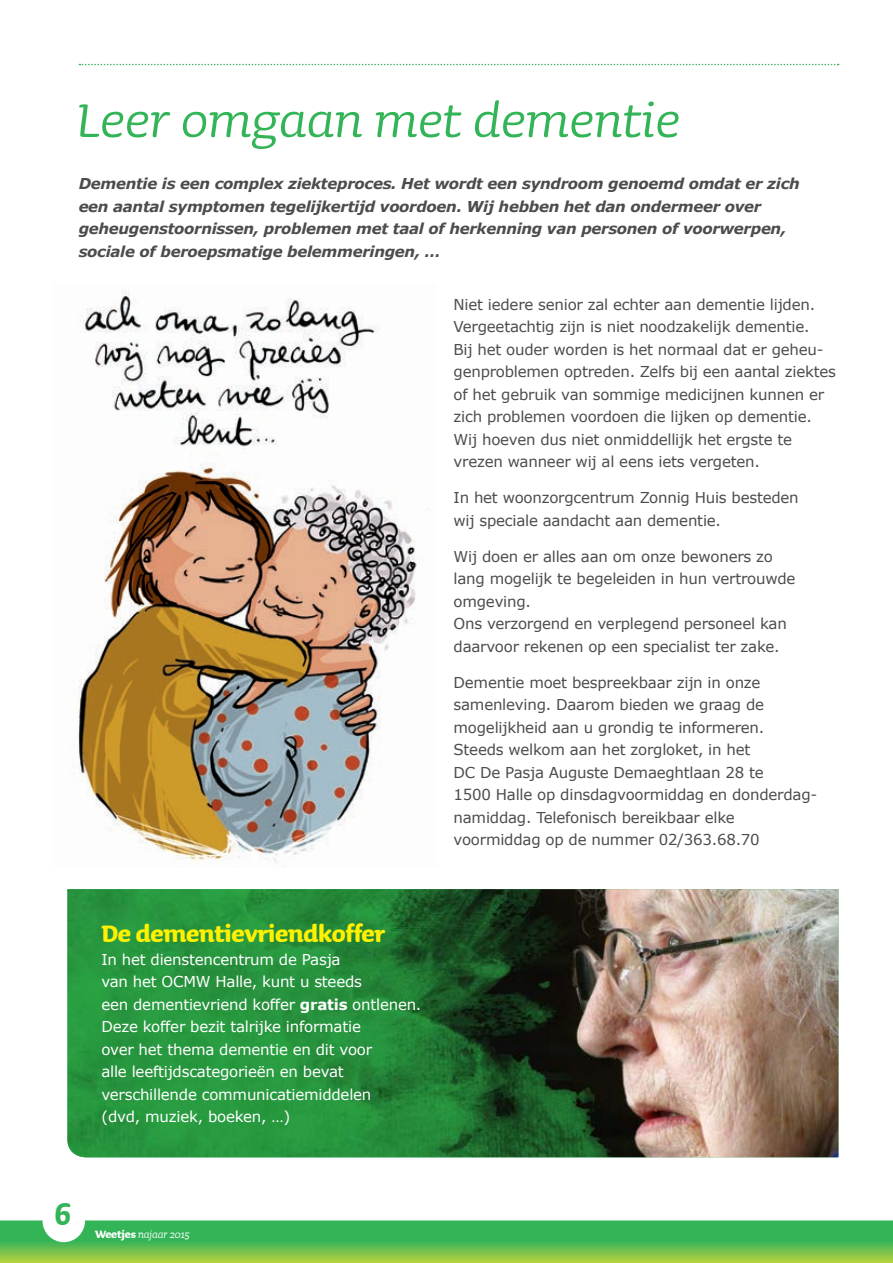
<style>
.page{position:relative;width:893px;height:1263px;background:#fff}
.page>*{position:absolute;margin:0;border:0;box-sizing:border-box;transform-origin:0 0}
.t1{font:italic 63px "Sauna";letter-spacing:-.01em;color:#32b457}
.t2{font:700 39px "Sauna";color:#32b457;scale:.9 1}
.t3{font:700 30px "Sauna";letter-spacing:-.01em;color:#fff101;scale:.95 1}
.t4{font:15px/22.5px "Verdana";letter-spacing:-.015em;color:#4b4c4d}
.t5{font:italic 700 15px/22.5px "Verdana";letter-spacing:-.02em;color:#4b4c4d}
.t6{font:15px/22.5px "Verdana";letter-spacing:-.015em;color:#fff}
.t7{font:italic 13.5px "Sauna";letter-spacing:-.01em;color:#fff;scale:.95 1}
.s1{font-weight:700}
.s2{font-weight:700;font-style:normal}
</style>
<div class="page">
<svg style="left:0;top:1220px;width:893px;height:43px;background:#59bc53"></svg>
<div style="left:43px;top:1199px;width:42px;height:43px;background:#fff;border-radius:50%"></div>
<svg style="left:79px;top:64px;width:760px;height:1px"></svg>
<img style="left:74px;top:290px;width:343px;height:573px">
<img style="left:67px;top:889px;width:771px;height:268px">
<h1 class="t1" style="left:77px;top:79px;width:605px">Leer omgaan met dementie</h1>
<p class="t5" style="left:79px;top:172px;width:723px">Dementie is een complex ziekteproces. Het wordt een syndroom genoemd omdat er zich een aantal symptomen tegelijkertijd voordoen. Wij hebben het dan ondermeer over geheugenstoornissen, problemen met taal of herkenning van personen of voorwerpen, sociale of beroepsmatige belemmeringen, …</p>
<h3 class="t3" style="left:101px;top:915px;width:300px">De dementievriendkoffer</h3>
<p class="t6" style="left:101px;top:948px;width:322px">In het dienstencentrum de Pasja<br>van het OCMW Halle, kunt u steeds<br>een dementievriend koffer <span class="s1">gratis</span> ontlenen.<br>Deze koffer bezit talrijke informatie<br>over het thema dementie en dit voor<br>alle leeftijdscategorieën en bevat verschillende communicatiemiddelen<br>(dvd, muziek, boeken, …)</p>
<p class="t4" style="left:454px;top:293px;width:384px">Niet iedere senior zal echter aan dementie lijden.<br>Vergeetachtig zijn is niet noodzakelijk dementie.<br>Bij het ouder worden is het normaal dat er geheu&shy;genproblemen optreden. Zelfs bij een aantal ziektes of het gebruik van sommige medicijnen kunnen er zich problemen voordoen die lijken op dementie.<br>Wij hoeven dus niet onmiddellijk het ergste te vrezen wanneer wij al eens iets vergeten.</p>
<p class="t4" style="left:454px;top:487px;width:347px">In het woonzorgcentrum Zonnig Huis besteden wij speciale aandacht aan dementie.</p>
<p class="t4" style="left:454px;top:545px;width:343px">Wij doen er alles aan om onze bewoners zo lang mogelijk te begeleiden in hun vertrouwde omgeving.<br>Ons verzorgend en verplegend personeel kan daarvoor rekenen op een specialist ter zake.</p>
<p class="t4" style="left:454px;top:671px;width:365px">Dementie moet bespreekbaar zijn in onze samenleving. Daarom bieden we graag de mogelijkheid aan u grondig te informeren.<br>Steeds welkom aan het zorgloket, in het<br>DC De Pasja Auguste Demaeghtlaan 28 te<br>1500 Halle op dinsdagvoormiddag en donderdag&shy;namiddag. Telefonisch bereikbaar elke voormiddag op de nummer 02/363.68.70</p>
<h2 class="t2" style="left:55px;top:1190px;width:19px">6</h2>
<p class="t7" style="left:95px;top:1225px;width:101px"><span class="s2">Weetjes</span> najaar 2015</p>
</div>
